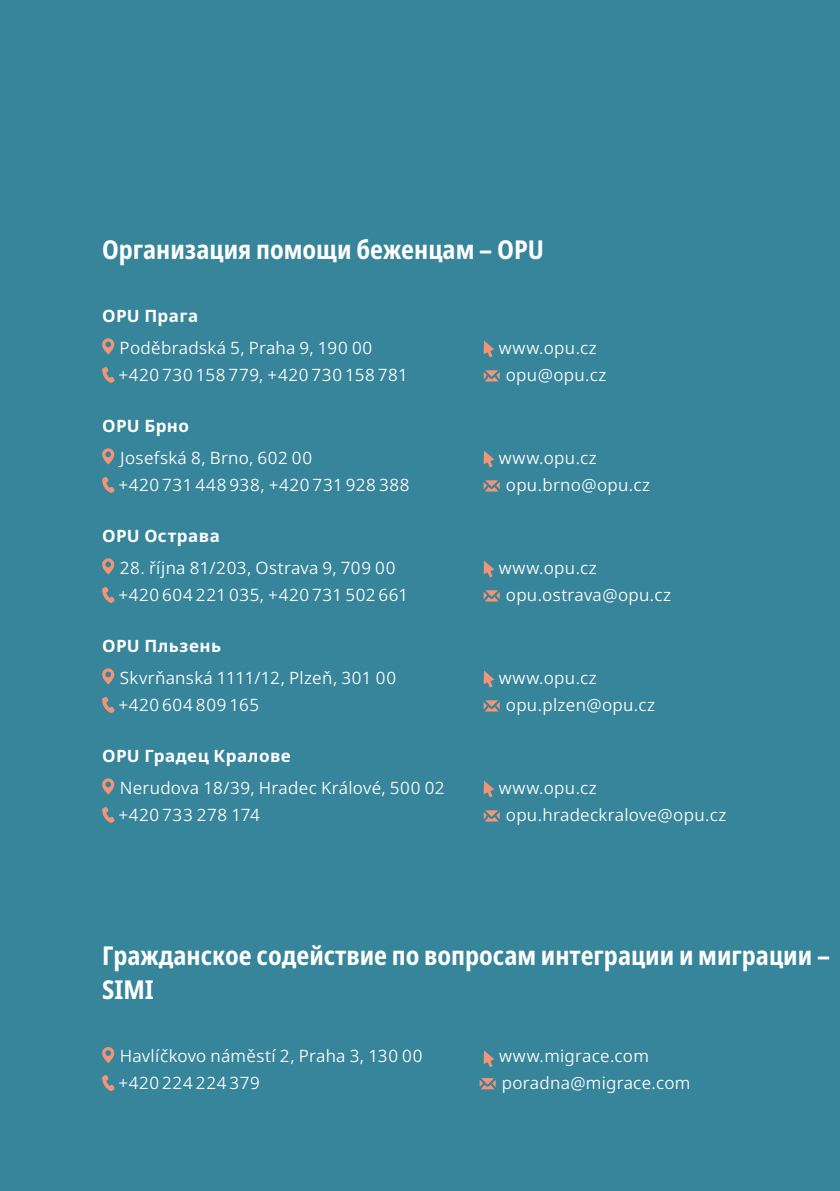
<style>
.page{position:relative;width:840px;height:1191px;background:#fff}
.page>*{position:absolute;margin:0;border:0;box-sizing:border-box;transform-origin:0 0}
.t1{font:700 26px/34px "Noto Sans Condensed";color:#fff}
.t2{font:17px/26.4px "Noto Sans";letter-spacing:.02em;color:#fff}
.t3{font:17px "Noto Sans";letter-spacing:.04em;color:#fff}
</style>
<div class="page">
<div style="left:0;top:0;width:839px;height:1191px;background:#37859b"></div>
<svg style="left:102px;top:338px;width:12px;height:16px"></svg>
<svg style="left:102px;top:367px;width:13px;height:16px"></svg>
<svg style="left:483px;top:340px;width:11px;height:17px"></svg>
<svg style="left:483px;top:370px;width:16px;height:11px"></svg>
<svg style="left:102px;top:448px;width:12px;height:16px"></svg>
<svg style="left:102px;top:477px;width:13px;height:16px"></svg>
<svg style="left:483px;top:450px;width:11px;height:17px"></svg>
<svg style="left:483px;top:480px;width:16px;height:11px"></svg>
<svg style="left:102px;top:558px;width:12px;height:16px"></svg>
<svg style="left:102px;top:587px;width:13px;height:16px"></svg>
<svg style="left:483px;top:560px;width:11px;height:17px"></svg>
<svg style="left:483px;top:590px;width:16px;height:11px"></svg>
<svg style="left:102px;top:668px;width:12px;height:16px"></svg>
<svg style="left:102px;top:697px;width:13px;height:16px"></svg>
<svg style="left:483px;top:670px;width:11px;height:17px"></svg>
<svg style="left:483px;top:700px;width:16px;height:11px"></svg>
<svg style="left:102px;top:778px;width:12px;height:16px"></svg>
<svg style="left:102px;top:807px;width:13px;height:16px"></svg>
<svg style="left:483px;top:780px;width:11px;height:17px"></svg>
<svg style="left:483px;top:810px;width:16px;height:11px"></svg>
<svg style="left:102px;top:1047px;width:12px;height:16px"></svg>
<svg style="left:102px;top:1075px;width:13px;height:16px"></svg>
<svg style="left:483px;top:1050px;width:11px;height:17px"></svg>
<svg style="left:479px;top:1078px;width:16px;height:11px"></svg>
<h1 class="t1" style="left:102px;top:233px;width:443px">Организация помощи беженцам – OPU</h1>
<p class="t2" style="left:120px;top:299px;width:254px;line-height:32.8px;text-indent:-17px">OPU Прага<br>Poděbradská 5, Praha 9, 190 00</p>
<p class="t3" style="left:118px;top:363px;width:291px">+420 730 158 779, +420 730 158 781</p>
<p class="t2" style="left:120px;top:409px;width:193px;line-height:32.8px;text-indent:-18px">OPU Брно<br>Josefská 8, Brno, 602 00</p>
<p class="t3" style="left:118px;top:473px;width:292px">+420 731 448 938, +420 731 928 388</p>
<p class="t2" style="left:498px;top:335px;width:109px;text-align:center">www.opu.cz opu@opu.cz</p>
<p class="t2" style="left:505px;top:445px;width:146px;text-indent:-7px">www.opu.cz opu.brno@opu.cz</p>
<p class="t2" style="left:102px;top:523px;width:119px">OPU Острава</p>
<p class="t2" style="left:118px;top:555px;width:291px">28. října 81/203, Ostrava 9, 709 00 +420 604 221 035, +420 731 502 661</p>
<p class="t2" style="left:505px;top:555px;width:166px;text-indent:-7px">www.opu.cz opu.ostrava@opu.cz</p>
<p class="t2" style="left:120px;top:629px;width:278px;line-height:32.8px;text-indent:-17px">OPU Пльзень<br>Skvrňanská 1111/12, Plzeň, 301 00</p>
<p class="t3" style="left:118px;top:693px;width:142px">+420 604 809 165</p>
<p class="t2" style="left:505px;top:665px;width:150px;text-indent:-7px">www.opu.cz opu.plzen@opu.cz</p>
<p class="t2" style="left:120px;top:739px;width:326px;line-height:32.8px;text-indent:-17px">OPU Градец Кралове<br>Nerudova 18/39, Hradec Králové, 500 02</p>
<p class="t2" style="left:118px;top:802px;width:143px">+420 733 278 174</p>
<p class="t2" style="left:505px;top:775px;width:222px;text-indent:-7px">www.opu.cz opu.hradeckralove@opu.cz</p>
<h1 class="t1" style="left:102px;top:939px;width:729px">Гражданское содействие по вопросам интеграции и миграции –<br>SIMI</h1>
<p class="t2" style="left:118px;top:1043px;width:305px">Havlíčkovo náměstí 2, Praha 3, 130 00 +420 224 224 379</p>
<p class="t2" style="left:498px;top:1043px;width:193px">www.migrace.com poradna@migrace.com</p>
</div>
